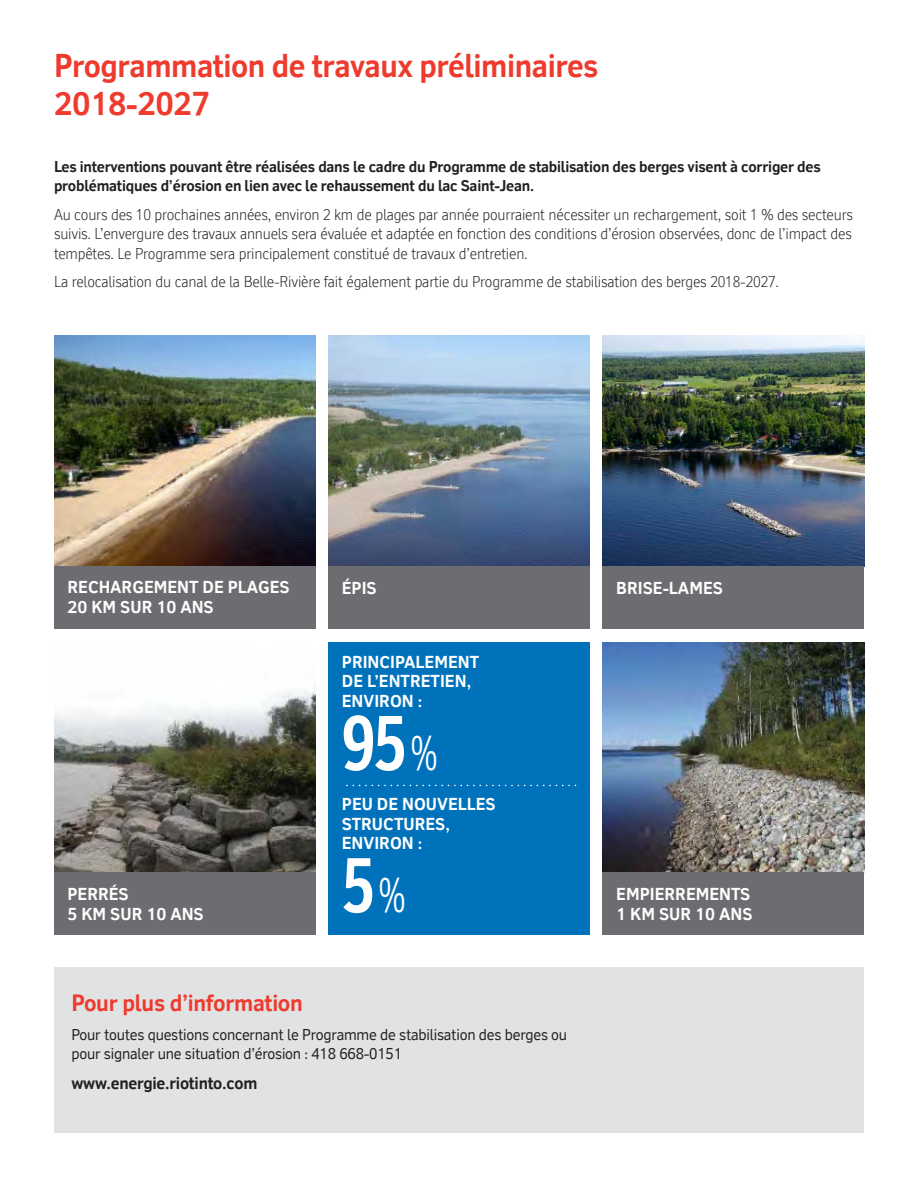
<style>
.page{position:relative;width:918px;height:1188px;background:#fff}
.page>*{position:absolute;margin:0;border:0;box-sizing:border-box;transform-origin:0 0}
.t1{font:700 condensed 74.4px "RT Vickerman";color:#fff;scale:.95 1}
.t2{font:700 31.5px/37.8px "RT Vickerman";letter-spacing:-.015em;color:#ee3b2e}
.t3{font:700 22.5px "RT Vickerman";letter-spacing:-.015em;color:#ee3b2e}
.t4{font:700 16.5px/19.8px "RT Vickerman";color:#fff}
.t5{font:700 16.5px "RT Vickerman";letter-spacing:-.015em;color:#231f20}
.t6{font:300 15px/19.5px "RT Vickerman";letter-spacing:-.015em;color:#231f20;text-align:justify}
.t7{font:700 15px/19.5px "RT Vickerman";letter-spacing:-.015em;color:#231f20}
.t8{font:15px/19.5px "RT Vickerman";letter-spacing:-.015em;color:#231f20}
.s1{font-weight:300;font-size:46.5px}
</style>
<div class="page">
<div style="left:54px;top:967px;width:810px;height:166px;background:#e1e2e4"></div>
<img style="left:54px;top:336px;width:261px;height:230px">
<div style="left:54px;top:566px;width:261px;height:63px;background:#6c6d70"></div>
<img style="left:328px;top:336px;width:262px;height:230px">
<div style="left:328px;top:642px;width:262px;height:293px;background:#0072bc"></div>
<div style="left:328px;top:566px;width:262px;height:63px;background:#6c6d70"></div>
<img style="left:603px;top:336px;width:261px;height:230px">
<div style="left:603px;top:566px;width:261px;height:63px;background:#6c6d70"></div>
<img style="left:54px;top:689px;width:261px;height:183px">
<div style="left:54px;top:872px;width:261px;height:63px;background:#6c6d70"></div>
<img style="left:603px;top:642px;width:261px;height:230px">
<div style="left:603px;top:872px;width:261px;height:63px;background:#6c6d70"></div>
<svg style="left:346px;top:785px;width:230px;height:1px"></svg>
<h2 class="t2" style="left:54px;top:46px;width:546px">Programmation de travaux préliminaires<br>2018-2027</h2>
<p class="t7" style="left:54px;top:156px;width:768px">Les interventions pouvant être réalisées dans le cadre du Programme de stabilisation des berges visent à corriger des problématiques d’érosion en lien avec le rehaussement du lac Saint-Jean.</p>
<p class="t6" style="left:54px;top:204px;width:800px">Au cours des 10 prochaines années, environ 2 km de plages par année pourraient nécessiter un rechargement, soit 1 % des secteurs suivis. L’envergure des travaux annuels sera évaluée et adaptée en fonction des conditions d’érosion observées, donc de l’impact des tempêtes. Le Programme sera principalement constitué de travaux d’entretien.</p>
<p class="t6" style="left:54px;top:272px;width:727px">La relocalisation du canal de la Belle-Rivière fait également partie du Programme de stabilisation des berges 2018-2027.</p>
<p class="t4" style="left:67px;top:577px;width:224px">RECHARGEMENT DE PLAGES<br>20 KM SUR 10 ANS</p>
<p class="t4" style="left:67px;top:884px;width:138px">PERRÉS<br>5 KM SUR 10 ANS</p>
<p class="t4" style="left:342px;top:578px;width:36px">ÉPIS</p>
<p class="t4" style="left:616px;top:578px;width:108px">BRISE-LAMES</p>
<p class="t4" style="left:342px;top:651px;width:139px">PRINCIPALEMENT<br>DE L’ENTRETIEN,<br>ENVIRON :</p>
<h1 class="t1" style="left:342px;top:697px;width:102px">95<span class="s1">%</span></h1>
<p class="t4" style="left:342px;top:794px;width:155px">PEU DE NOUVELLES<br>STRUCTURES,<br>ENVIRON :</p>
<h1 class="t1" style="left:342px;top:839px;width:69px">5<span class="s1">%</span></h1>
<p class="t4" style="left:616px;top:884px;width:138px">EMPIERREMENTS<br>1 KM SUR 10 ANS</p>
<h3 class="t3" style="left:72px;top:989px;width:233px">Pour plus d’information</h3>
<p class="t8" style="left:72px;top:1025px;width:497px">Pour toutes questions concernant le Programme de stabilisation des berges ou pour signaler une situation d’érosion : 418 668-0151</p>
<p class="t5" style="left:72px;top:1073px;width:187px">www.energie.riotinto.com</p>
</div>
